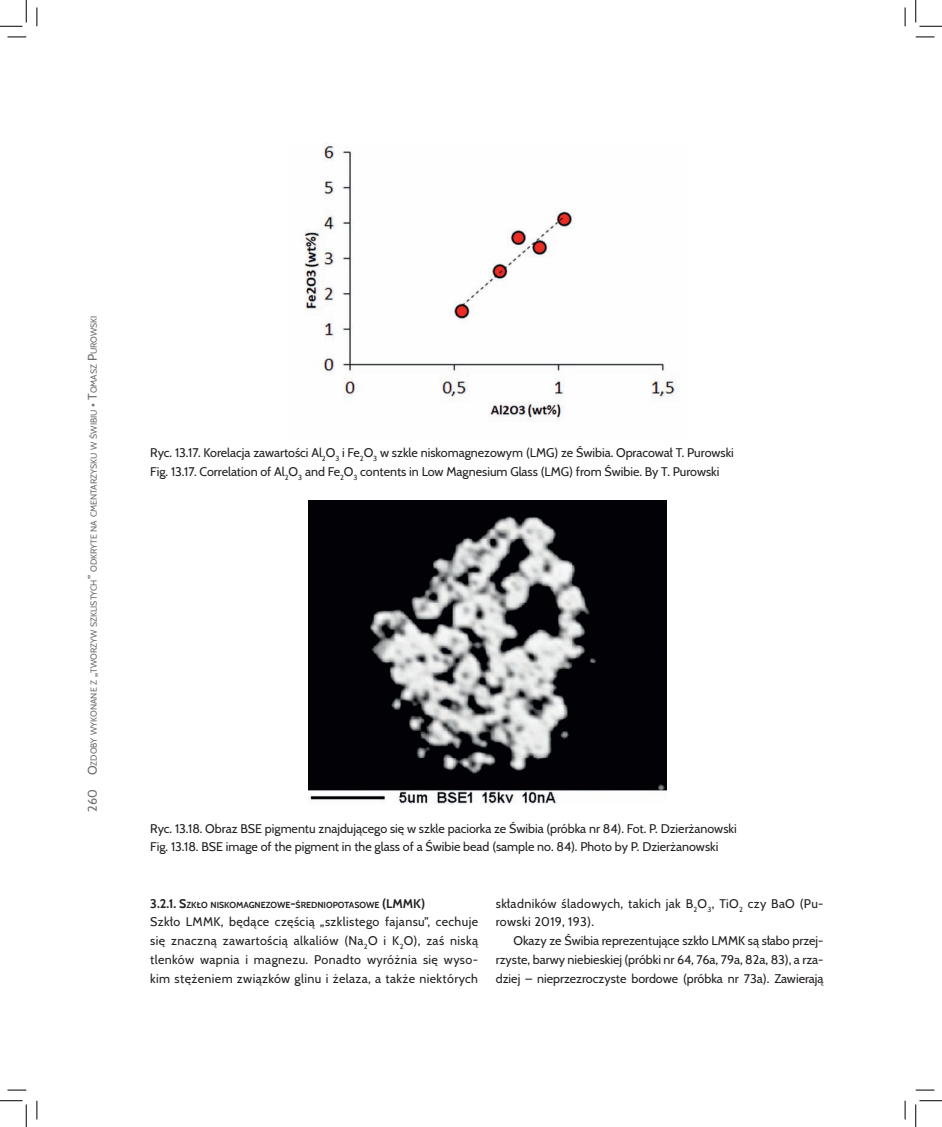
<style>
.page{position:relative;width:942px;height:1127px;background:#fff}
.page>*{position:absolute;margin:0;border:0;box-sizing:border-box;transform-origin:0 0}
.tekst_podstawowy{font:12.5px/18.8px "Cabin";letter-spacing:.03em;color:#231f20;text-align:justify}
.podpisy{font:12.5px "Cabin";color:#231f20}
.rozdział_2{font:700 12.5px "Cabin";color:#231f20}
.t1{font:8.75px "Cabin";color:#6c6d70}
.rozdział_2-2{font:700 8.75px "Cabin";color:#231f20}
.s1{font-size:12.5px}
</style>
<div class="page">
<img style="left:304px;top:144px;width:376px;height:277px">
<img style="left:309px;top:500px;width:358px;height:304px">
<svg style="left:8px;top:36px;width:18px;height:2px"></svg>
<svg style="left:916px;top:36px;width:18px;height:2px"></svg>
<svg style="left:8px;top:1089px;width:18px;height:1px"></svg>
<svg style="left:916px;top:1089px;width:18px;height:1px"></svg>
<svg style="left:36px;top:8px;width:2px;height:18px"></svg>
<svg style="left:36px;top:1100px;width:2px;height:19px"></svg>
<svg style="left:904px;top:8px;width:2px;height:18px"></svg>
<svg style="left:904px;top:1100px;width:2px;height:19px"></svg>
<svg style="left:0;top:0;width:27px;height:27px"></svg>
<svg style="left:0;top:1100px;width:27px;height:26px"></svg>
<svg style="left:915px;top:0;width:27px;height:27px"></svg>
<svg style="left:915px;top:1100px;width:27px;height:26px"></svg>
<p class="t1" style="left:87px;top:811px;width:497px;rotate:-90deg"><span class="s1">260 O</span>zdoby wykonane z <span class="s1">„</span>tworzyw szklistych<span class="s1">”</span> odkryte na cmentarzysku w świbiu <span class="s1">• T</span>omasz <span class="s1">P</span>urowski</p>
<p class="podpisy" style="left:150px;top:443px;width:585px">Ryc. 13.17. Korelacja zawartości Al<sub>2</sub>O<sub>3</sub> i Fe<sub>2</sub>O<sub>3</sub> w szkle niskomagnezowym (LMG) ze Świbia. Opracował T. Purowski</p>
<p class="podpisy" style="left:150px;top:461px;width:571px">Fig. 13.17. Correlation of Al<sub>2</sub>O<sub>3</sub> and Fe<sub>2</sub>O<sub>3</sub> contents in Low Magnesium Glass (LMG) from Świbie. By T. Purowski</p>
<p class="podpisy" style="left:150px;top:818px;width:588px">Ryc. 13.18. Obraz BSE pigmentu znajdującego się w szkle paciorka ze Świbia (próbka nr 84). Fot. P. Dzierżanowski</p>
<p class="podpisy" style="left:150px;top:836px;width:570px">Fig. 13.18. BSE image of the pigment in the glass of a Świbie bead (sample no. 84). Photo by P. Dzierżanowski</p>
<p class="rozdział_2-2" style="left:150px;top:897px;width:246px"><span class="s1">3.2.1. S</span>ZKŁO NISKOMAGNEZOWE<span class="s1">-</span>ŚREDNIOPOTASOWE <span class="s1">(LMMK</span></p>
<p class="rozdział_2" style="left:421px;top:893px;width:6px">)</p>
<p class="tekst_podstawowy" style="left:150px;top:911px;width:329px">Szkło LMMK, będące częścią „szklistego fajansu”, cechuje się znaczną zawartością alkaliów (Na<sub>2</sub>O i K<sub>2</sub>O), zaś niską tlenków wapnia i magnezu. Ponadto wyróżnia się wyso&shy;kim stężeniem związków glinu i żelaza, a także niektórych</p>
<p class="tekst_podstawowy" style="left:496px;top:892px;width:329px">składników śladowych, takich jak B<sub>2</sub>O<sub>3</sub>, TiO<sub>2</sub> czy BaO (Pu&shy;rowski 2019, 193).</p>
<p class="tekst_podstawowy" style="left:496px;top:930px;width:329px;text-indent:18px">Okazy ze Świbia reprezentujące szkło LMMK są słabo przej&shy;rzyste, barwy niebieskiej (próbki nr 64, 76a, 79a, 82a, 83), a rza&shy;dziej – nieprzezroczyste bordowe (próbka nr 73a). Zawierają</p>
</div>
